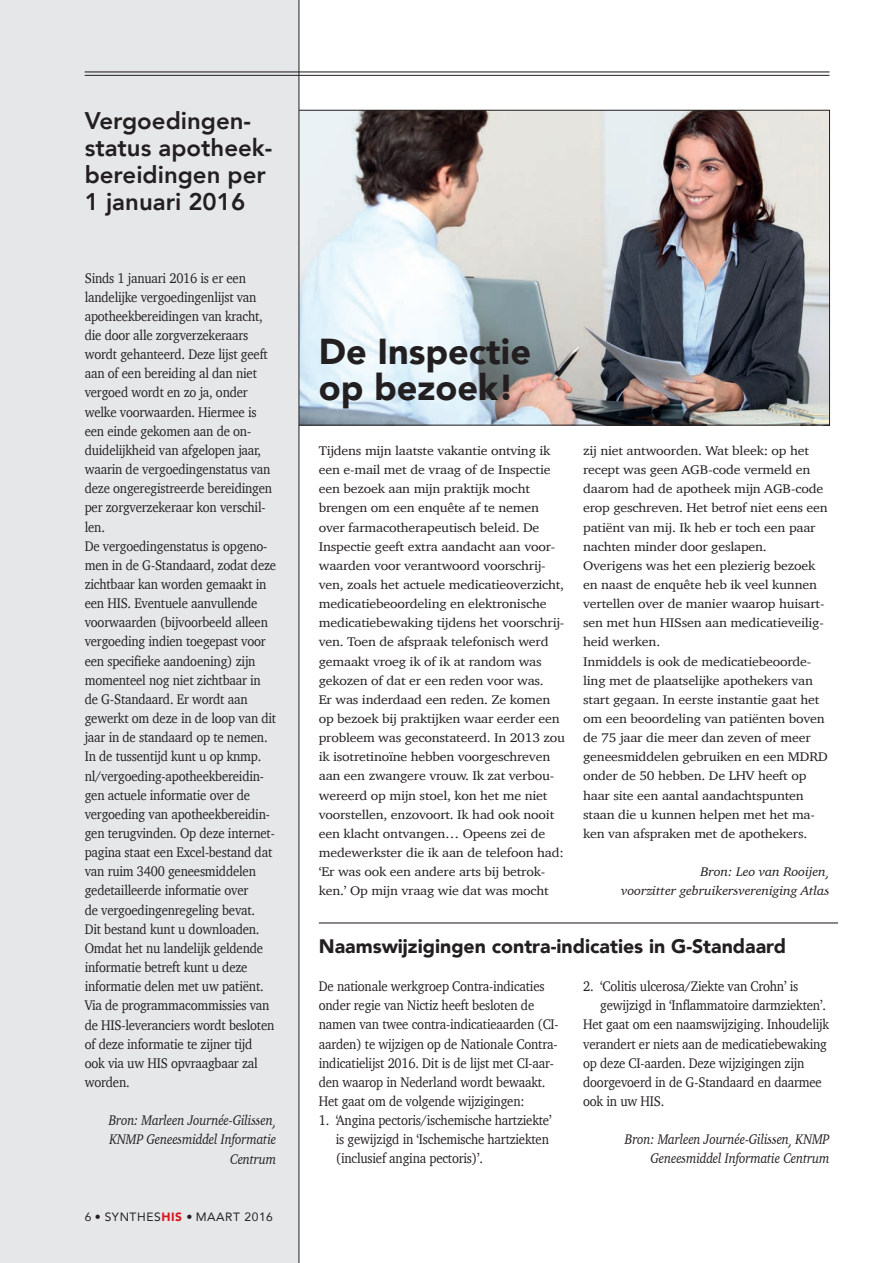
<style>
.page{position:relative;width:893px;height:1263px;background:#fff}
.page>*{position:absolute;margin:0;border:0;box-sizing:border-box;transform-origin:0 0}
.t1{font:900 36px/36px "Avenir";color:#231f20}
.t2{font:800 24px/27px "Avenir";color:#231f20}
.t3{font:900 19.5px "Avenir";color:#231f20}
.t4{font:14.25px/19.2px "Charter";letter-spacing:-.015em;color:#231f20;scale:.9 1}
.t5{font:italic 14.25px/19.2px "Charter";letter-spacing:-.015em;color:#231f20;text-align:right;scale:.9 1}
.t6{font:12.9px/19.2px "Charter";letter-spacing:-.015em;color:#231f20;scale:1.09 1}
.t7{font:italic 12.9px/19.2px "Charter";letter-spacing:-.015em;color:#231f20;text-align:right;scale:1.09 1}
.t8{font:12px "Avenir";letter-spacing:.05em;color:#231f20}
.s1{font-weight:900;color:#d7171f}
</style>
<div class="page">
<img style="left:299px;top:112px;width:528px;height:311px">
<div style="left:0;top:0;width:299px;height:1262px;background:#e6e7e9"></div>
<hr style="left:85px;top:71px;width:744px;height:1px;background:#231f20">
<hr style="left:85px;top:75px;width:744px;height:1px;background:#231f20">
<hr style="left:319px;top:922px;width:518px;height:1px;background:#231f20">
<h2 class="t2" style="left:85px;top:107px;width:189px">Vergoedingen&shy;status apotheek&shy;bereidingen per<br>1 januari 2016</h2>
<p class="t4" style="left:85px;top:268px;width:214px">Sinds 1 januari 2016 is er een landelijke vergoedingenlijst van apotheekbereidingen van kracht, die door alle zorgverzekeraars wordt gehanteerd. Deze lijst geeft aan of een bereiding al dan niet vergoed wordt en zo ja, onder welke voorwaarden. Hiermee is een einde gekomen aan de on&shy;duidelijkheid van afgelopen jaar, waarin de vergoedingenstatus van deze ongeregistreerde bereidingen per zorgverzekeraar kon verschil&shy;len.<br>De vergoedingenstatus is opgeno&shy;men in de G-Standaard, zodat deze zichtbaar kan worden gemaakt in een HIS. Eventuele aanvullende voorwaarden (bijvoorbeeld alleen vergoeding indien toegepast voor een specifieke aandoening) zijn momenteel nog niet zichtbaar in de G-Standaard. Er wordt aan gewerkt om deze in de loop van dit jaar in de standaard op te nemen.<br>In de tussentijd kunt u op knmp. nl/vergoeding-apotheekbereidin&shy;gen actuele informatie over de vergoeding van apotheekbereidin&shy;gen terugvinden. Op deze internet&shy;pagina staat een Excel-bestand dat van ruim 3400 genees middelen gedetailleerde informatie over<br>de vergoedingenregeling bevat.<br>Dit bestand kunt u downloaden.<br>Omdat het nu landelijk geldende informatie betreft kunt u deze informatie delen met uw patiënt.<br>Via de programmacommissies van de HIS-leveranciers wordt besloten of deze informatie te zijner tijd<br>ook via uw HIS opvraagbaar zal worden.</p>
<p class="t5" style="left:109px;top:1110px;width:187px">Bron: Marleen Journée-Gilissen,<br>KNMP Geneesmiddel Informatie<br>Centrum</p>
<p class="t8" style="left:85px;top:1206px;width:190px">6 • SYNTHES<span class="s1">HIS</span> • MAART 2016</p>
<h1 class="t1" style="left:319px;top:333px;width:214px">De Inspectie op bezoek!</h1>
<p class="t6" style="left:319px;top:440px;width:227px">Tijdens mijn laatste vakantie ontving ik een e-mail met de vraag of de Inspectie een bezoek aan mijn praktijk mocht brengen om een enquête af te nemen over farmacotherapeutisch beleid. De Inspectie geeft extra aandacht aan voor&shy;waarden voor verantwoord voorschrij&shy;ven, zoals het actuele medicatieoverzicht, medicatiebeoordeling en elektronische medicatiebewaking tijdens het voorschrij&shy;ven. Toen de afspraak telefonisch werd gemaakt vroeg ik of ik at random was gekozen of dat er een reden voor was.<br>Er was inderdaad een reden. Ze komen op bezoek bij praktijken waar eerder een probleem was geconstateerd. In 2013 zou ik isotretinoïne hebben voorgeschreven aan een zwangere vrouw. Ik zat verbou&shy;wereerd op mijn stoel, kon het me niet voorstellen, enzovoort. Ik had ook nooit een klacht ontvangen… Opeens zei de medewerkster die ik aan de telefoon had: ‘Er was ook een andere arts bij betrok&shy;ken.’ Op mijn vraag wie dat was mocht</p>
<p class="t6" style="left:583px;top:440px;width:226px">zij niet antwoorden. Wat bleek: op het recept was geen AGB-code vermeld en daarom had de apotheek mijn AGB-code erop geschreven. Het betrof niet eens een patiënt van mij. Ik heb er toch een paar nachten minder door geslapen.<br>Overigens was het een plezierig bezoek en naast de enquête heb ik veel kunnen vertellen over de manier waarop huisart&shy;sen met hun HISsen aan medicatieveilig&shy;heid werken.<br>Inmiddels is ook de medicatiebeoorde&shy;ling met de plaatselijke apothekers van start gegaan. In eerste instantie gaat het om een beoordeling van patiënten boven de 75 jaar die meer dan zeven of meer geneesmiddelen gebruiken en een MDRD onder de 50 hebben. De LHV heeft op haar site een aantal aandachtspunten staan die u kunnen helpen met het ma&shy;ken van afspraken met de apothekers.</p>
<p class="t7" style="left:621px;top:862px;width:192px">Bron: Leo van Rooijen,<br>voorzitter gebruikersvereniging Atlas</p>
<h3 class="t3" style="left:319px;top:929px;width:468px">Naamswijzigingen contra-indicaties in G-Standaard</h3>
<p class="t4" style="left:319px;top:976px;width:268px">De nationale werkgroep Contra-indicaties onder regie van Nictiz heeft besloten de namen van twee contra-indicatieaarden (CI&shy;aarden) te wijzigen op de Nationale Contra&shy;indicatielijst 2016. Dit is de lijst met CI-aar&shy;den waarop in Nederland wordt bewaakt.<br>Het gaat om de volgende wijzigingen:</p>
<p class="t4" style="left:336px;top:1110px;width:241px;text-indent:-17px">1. ‘Angina pectoris/ischemische hartziekte’ is gewijzigd in ‘Ischemische hartziekten (inclusief angina pectoris)’.</p>
<p class="t4" style="left:583px;top:976px;width:240px">2. ‘Colitis ulcerosa/Ziekte van Crohn’ is</p>
<p class="t4" style="left:600px;top:995px;width:252px">gewijzigd in ‘Inflammatoire darmziekten’.</p>
<p class="t4" style="left:583px;top:1014px;width:274px">Het gaat om een naamswijziging. Inhoudelijk</p>
<p class="t4" style="left:583px;top:1033px;width:272px">verandert er niets aan de medicatiebewaking</p>
<p class="t4" style="left:583px;top:1052px;width:247px">op deze CI-aarden. Deze wijzigingen zijn</p>
<p class="t4" style="left:583px;top:1071px;width:266px">doorgevoerd in de G-Standaard en daarmee</p>
<p class="t4" style="left:583px;top:1091px;width:92px">ook in uw HIS.</p>
<p class="t5" style="left:624px;top:1129px;width:229px">Bron: Marleen Journée-Gilissen, KNMP<br>Geneesmiddel Informatie Centrum</p>
</div>
